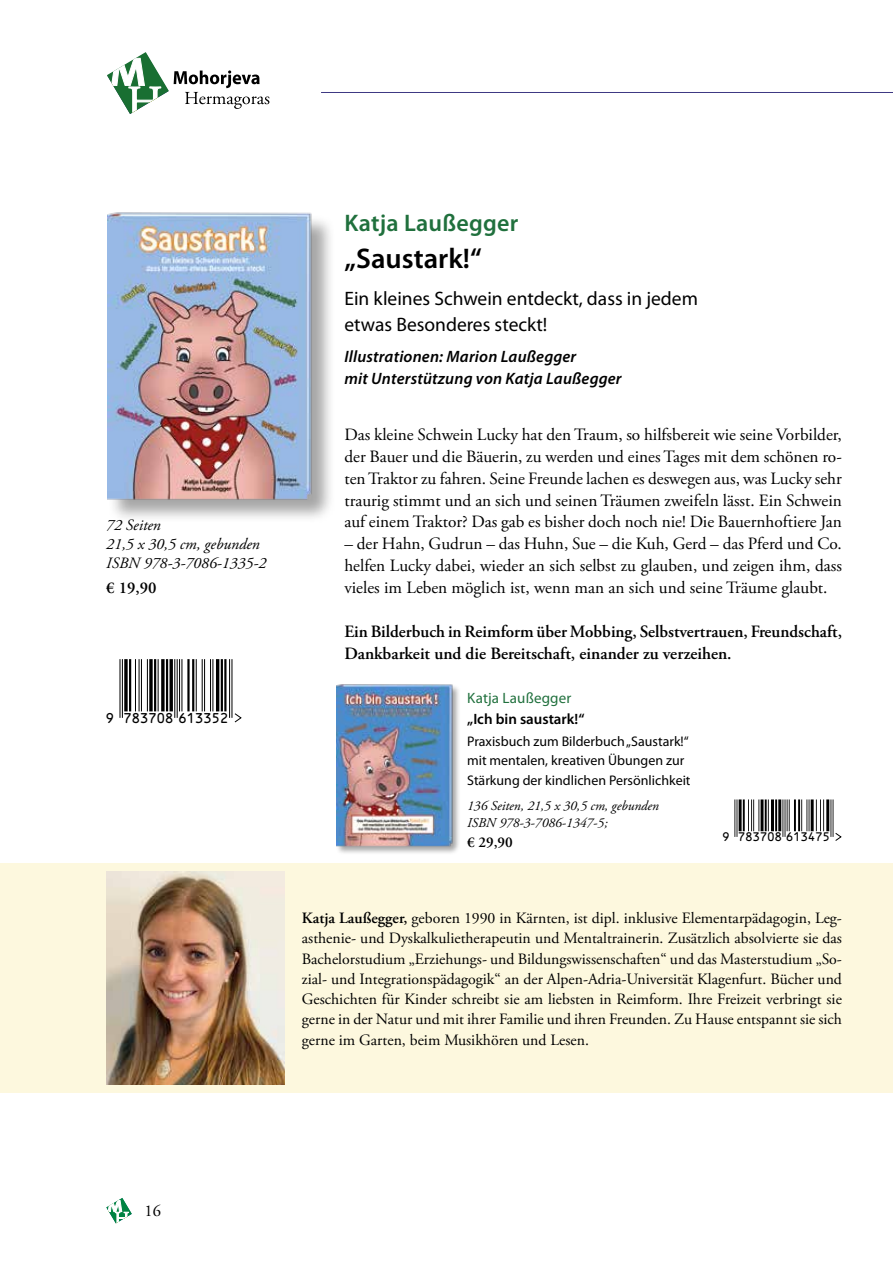
<style>
.page{position:relative;width:893px;height:1263px;background:#fff}
.page>*{position:absolute;margin:0;border:0;box-sizing:border-box;transform-origin:0 0}
.t1{font:600 28.5px "Myriad Pro";color:#000}
.t2{font:600 24px "Myriad Pro";letter-spacing:.01em;color:#20703d}
.t3{font:19.5px/25.5px "Myriad Pro";color:#000}
.t4{font:17.25px/21.8px "Adobe Garamond Pro";color:#000;text-align:justify}
.t5{font:600 17.25px/22.5px "Adobe Garamond Pro";color:#000}
.t6{font:italic 600 16.5px/22.5px "Myriad Pro";letter-spacing:.01em;color:#000}
.t7{font:600 16.5px "Adobe Garamond Pro";color:#000}
.t8{font:16.5px "Adobe Garamond Pro";color:#000}
.t9{font:15.75px/20.2px "Adobe Garamond Pro";color:#000;text-align:justify}
.t10{font:italic 15.75px/18.9px "Adobe Garamond Pro";color:#000}
.t11{font:600 15px "Myriad Pro";color:#000}
.t12{font:15px "Myriad Pro";letter-spacing:.01em;color:#20703d}
.t13{font:600 15px "Adobe Garamond Pro";color:#000}
.t14{font:13.95px/19.5px "Myriad Pro";color:#000}
.t15{font:italic 13.5px/17px "Adobe Garamond Pro";color:#000}
.t16{font:13.05px "OCRB";letter-spacing:-.085em;color:#000}
.t17{font:11.55px "OCRB";letter-spacing:-.085em;color:#000}
.s1{font-weight:600}
</style>
<div class="page">
<svg style="left:107px;top:52px;width:162px;height:62px"></svg>
<svg style="left:106px;top:1198px;width:26px;height:25px"></svg>
<hr style="left:321px;top:92px;width:572px;height:1px;background:#3e3983">
<div style="left:108px;top:214px;width:227px;height:309px;background:#000;opacity:.35"></div>
<img style="left:107px;top:212px;width:213px;height:291px">
<div style="left:1px;top:863px;width:892px;height:230px;background:#fdf8de"></div>
<img style="left:106px;top:872px;width:179px;height:212px">
<hr style="left:231px;top:659px;width:1px;height:59px;background:#000">
<hr style="left:229px;top:659px;width:1px;height:59px;background:#000">
<hr style="left:224px;top:659px;width:2px;height:52px;background:#000">
<hr style="left:221px;top:659px;width:2px;height:52px;background:#000">
<hr style="left:216px;top:659px;width:3px;height:52px;background:#000">
<hr style="left:212px;top:659px;width:1px;height:52px;background:#000">
<hr style="left:210px;top:659px;width:1px;height:52px;background:#000">
<hr style="left:204px;top:659px;width:1px;height:52px;background:#000">
<hr style="left:202px;top:659px;width:1px;height:52px;background:#000">
<hr style="left:196px;top:659px;width:1px;height:52px;background:#000">
<hr style="left:192px;top:659px;width:2px;height:52px;background:#000">
<hr style="left:187px;top:659px;width:3px;height:52px;background:#000">
<hr style="left:181px;top:659px;width:1px;height:52px;background:#000">
<hr style="left:179px;top:659px;width:1px;height:52px;background:#000">
<hr style="left:177px;top:659px;width:1px;height:59px;background:#000">
<hr style="left:174px;top:659px;width:1px;height:59px;background:#000">
<hr style="left:170px;top:659px;width:3px;height:52px;background:#000">
<hr style="left:166px;top:659px;width:2px;height:52px;background:#000">
<svg style="left:161px;top:659px;width:4px;height:52px"></svg>
<hr style="left:158px;top:659px;width:1px;height:52px;background:#000">
<hr style="left:154px;top:659px;width:2px;height:52px;background:#000">
<svg style="left:149px;top:659px;width:4px;height:52px"></svg>
<hr style="left:147px;top:659px;width:1px;height:52px;background:#000">
<hr style="left:141px;top:659px;width:1px;height:52px;background:#000">
<hr style="left:139px;top:659px;width:1px;height:52px;background:#000">
<hr style="left:135px;top:659px;width:1px;height:52px;background:#000">
<hr style="left:129px;top:659px;width:2px;height:52px;background:#000">
<svg style="left:124px;top:659px;width:4px;height:52px"></svg>
<hr style="left:122px;top:659px;width:1px;height:59px;background:#000">
<hr style="left:119px;top:659px;width:2px;height:59px;background:#000">
<svg style="left:234px;top:713px;width:8px;height:10px"></svg>
<div style="left:336px;top:684px;width:125px;height:171px;background:#000;opacity:.35"></div>
<img style="left:337px;top:684px;width:120px;height:164px">
<hr style="left:833px;top:799px;width:1px;height:38px;background:#000">
<hr style="left:830px;top:799px;width:1px;height:38px;background:#000">
<hr style="left:826px;top:799px;width:3px;height:32px;background:#000">
<hr style="left:823px;top:799px;width:1px;height:32px;background:#000">
<hr style="left:820px;top:799px;width:1px;height:32px;background:#000">
<hr style="left:816px;top:799px;width:1px;height:32px;background:#000">
<hr style="left:811px;top:799px;width:3px;height:32px;background:#000">
<hr style="left:809px;top:799px;width:1px;height:32px;background:#000">
<hr style="left:806px;top:799px;width:1px;height:32px;background:#000">
<hr style="left:801px;top:799px;width:1px;height:32px;background:#000">
<hr style="left:798px;top:799px;width:2px;height:32px;background:#000">
<hr style="left:794px;top:799px;width:2px;height:32px;background:#000">
<hr style="left:789px;top:799px;width:1px;height:32px;background:#000">
<hr style="left:787px;top:799px;width:1px;height:32px;background:#000">
<hr style="left:785px;top:799px;width:1px;height:38px;background:#000">
<hr style="left:782px;top:799px;width:1px;height:38px;background:#000">
<hr style="left:778px;top:799px;width:3px;height:32px;background:#000">
<hr style="left:775px;top:799px;width:2px;height:32px;background:#000">
<hr style="left:771px;top:799px;width:3px;height:32px;background:#000">
<hr style="left:768px;top:799px;width:1px;height:32px;background:#000">
<hr style="left:765px;top:799px;width:2px;height:32px;background:#000">
<hr style="left:760px;top:799px;width:3px;height:32px;background:#000">
<hr style="left:758px;top:799px;width:1px;height:32px;background:#000">
<hr style="left:753px;top:799px;width:1px;height:32px;background:#000">
<hr style="left:751px;top:799px;width:1px;height:32px;background:#000">
<hr style="left:748px;top:799px;width:1px;height:32px;background:#000">
<hr style="left:743px;top:799px;width:2px;height:32px;background:#000">
<hr style="left:739px;top:799px;width:3px;height:32px;background:#000">
<hr style="left:736px;top:799px;width:1px;height:38px;background:#000">
<hr style="left:734px;top:799px;width:1px;height:38px;background:#000">
<svg style="left:835px;top:833px;width:7px;height:8px"></svg>
<p class="t10" style="left:106px;top:516px;width:162px">72 Seiten<br>21,5 x 30,5 cm, gebunden<br>ISBN 978-3-7086-1335-2</p>
<p class="t7" style="left:106px;top:578px;width:52px">€ 19,90</p>
<p class="t16" style="left:105px;top:710px;width:125px">9 783708 613352</p>
<h2 class="t2" style="left:344px;top:207px;width:175px">Katja Laußegger</h2>
<h1 class="t1" style="left:344px;top:240px;width:139px">„Saustark!“</h1>
<p class="t3" style="left:344px;top:286px;width:355px">Ein kleines Schwein entdeckt, dass in jedem etwas Besonderes steckt!</p>
<p class="t6" style="left:344px;top:345px;width:279px">Illustrationen: Marion Laußegger<br>mit Unterstützung von Katja Laußegger</p>
<p class="t4" style="left:344px;top:425px;width:499px">Das kleine Schwein Lucky hat den Traum, so hilfsbereit wie seine Vorbilder, der Bauer und die Bäuerin, zu werden und eines Tages mit dem schönen ro&shy;ten Traktor zu fahren. Seine Freunde lachen es deswegen aus, was Lucky sehr traurig stimmt und an sich und seinen Träumen zweifeln lässt. Ein Schwein auf einem Traktor? Das gab es bisher doch noch nie! Die Bauernhoftiere Jan</p>
<p class="t4" style="left:344px;top:533px;width:499px">– der Hahn, Gudrun – das Huhn, Sue – die Kuh, Gerd – das Pferd und Co. helfen Lucky dabei, wieder an sich selbst zu glauben, und zeigen ihm, dass vieles im Leben möglich ist, wenn man an sich und seine Träume glaubt.</p>
<p class="t5" style="left:344px;top:620px;width:499px">Ein Bilderbuch in Reimform über Mobbing, Selbstvertrauen, Freundschaft,<br>Dankbarkeit und die Bereitschaft, einander zu verzeihen.</p>
<p class="t12" style="left:467px;top:689px;width:106px">Katja Laußegger</p>
<p class="t11" style="left:467px;top:709px;width:119px">„Ich bin saustark!“</p>
<p class="t14" style="left:467px;top:731px;width:225px">Praxisbuch zum Bilderbuch „Saustark!“ mit mentalen, kreativen Übungen zur<br>Stärkung der kindlichen Persönlichkeit</p>
<p class="t15" style="left:467px;top:798px;width:193px">136 Seiten, 21,5 x 30,5 cm, gebunden<br>ISBN 978-3-7086-1347-5;</p>
<p class="t13" style="left:467px;top:833px;width:47px">€ 29,90</p>
<p class="t17" style="left:722px;top:830px;width:110px">9 783708 613475</p>
<p class="t9" style="left:302px;top:908px;width:542px"><span class="s1">Katja Laußegger,</span> geboren 1990 in Kärnten, ist dipl. inklusive Elementarpädagogin, Leg&shy;asthenie- und Dyskalkulietherapeutin und Mentaltrainerin. Zusätzlich absolvierte sie das Bachelorstudium „Erziehungs- und Bildungswissenschaften“ und das Masterstudium „So&shy;zial- und Integrationspädagogik“ an der Alpen-Adria-Universität Klagenfurt. Bücher und Geschichten für Kinder schreibt sie am liebsten in Reimform. Ihre Freizeit verbringt sie gerne in der Natur und mit ihrer Familie und ihren Freunden. Zu Hause entspannt sie sich gerne im Garten, beim Musikhören und Lesen.</p>
<p class="t8" style="left:145px;top:1201px;width:18px">16</p>
</div>
